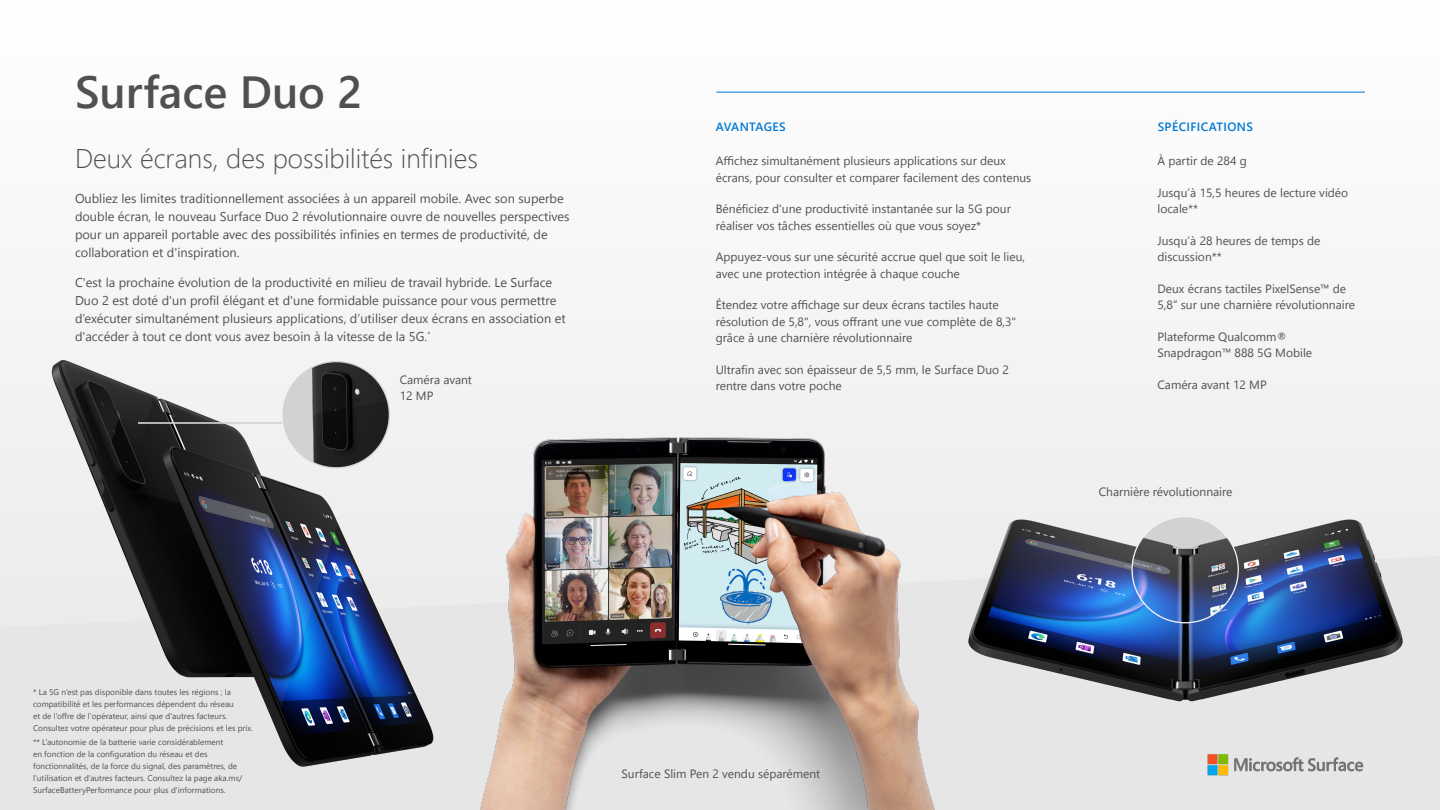
<style>
.page{position:relative;width:1440px;height:810px;background:#f7f7f7}
.page>*{position:absolute;margin:0;border:0;box-sizing:border-box;transform-origin:0 0}
.t1{font:600 45px "Segoe UI";color:#505050}
.t2{font:300 27px "Segoe UI";color:#505050}
.t3{font:12.75px/18px "Segoe UI";color:#505050}
.t4{font:12px/16.5px "Segoe UI";color:#505050}
.t5{font:600 12px "Segoe UI";letter-spacing:.035em;color:#0078d4}
.t6{font:8.25px/12px "Segoe UI";color:#505050}
</style>
<div class="page">
<div style="left:1px;top:556px;width:1439px;height:254px;background:#e6e6e6"></div>
<img style="left:1207px;top:752px;width:157px;height:25px">
<hr style="left:717px;top:92px;width:648px;height:1px;background:#0078d4">
<img style="left:957px;top:519px;width:462px;height:216px">
<img style="left:474px;top:437px;width:483px;height:373px">
<img style="left:1132px;top:517px;width:106px;height:106px;border-radius:53px">
<img style="left:26px;top:360px;width:457px;height:446px">
<img style="left:283px;top:362px;width:106px;height:106px;border-radius:53px">
<hr style="left:138px;top:422px;width:145px;height:2px;background:#d1d3d4">
<h1 class="t1" style="left:75px;top:58px;width:289px">Surface Duo 2</h1>
<h2 class="t2" style="left:75px;top:138px;width:404px">Deux écrans, des possibilités infinies</h2>
<p class="t3" style="left:75px;top:189px;width:496px">Oubliez les limites traditionnellement associées à un appareil mobile. Avec son superbe double écran, le nouveau Surface Duo 2 révolutionnaire ouvre de nouvelles perspectives pour un appareil portable avec des possibilités infinies en termes de productivité, de collaboration et d'inspiration.</p>
<p class="t3" style="left:75px;top:273px;width:492px">C'est la prochaine évolution de la productivité en milieu de travail hybride. Le Surface Duo 2 est doté d'un profil élégant et d'une formidable puissance pour vous permettre d’exécuter simultanément plusieurs applications, d’utiliser deux écrans en association et d'accéder à tout ce dont vous avez besoin à la vitesse de la 5G.<sup>*</sup></p>
<p class="t4" style="left:400px;top:371px;width:74px">Caméra avant<br>12 MP</p>
<p class="t5" style="left:716px;top:117px;width:71px">AVANTAGES</p>
<p class="t4" style="left:716px;top:152px;width:317px">Affichez simultanément plusieurs applications sur deux écrans, pour consulter et comparer facilement des contenus</p>
<p class="t4" style="left:716px;top:200px;width:297px">Bénéficiez d'une productivité instantanée sur la 5G pour réaliser vos tâches essentielles où que vous soyez*</p>
<p class="t4" style="left:716px;top:248px;width:311px">Appuyez-vous sur une sécurité accrue quel que soit le lieu, avec une protection intégrée à chaque couche</p>
<p class="t4" style="left:716px;top:296px;width:302px">Étendez votre affichage sur deux écrans tactiles haute résolution de 5,8", vous offrant une vue complète de 8,3" grâce à une charnière révolutionnaire</p>
<p class="t4" style="left:716px;top:361px;width:295px">Ultrafin avec son épaisseur de 5,5 mm, le Surface Duo 2 rentre dans votre poche</p>
<p class="t5" style="left:1158px;top:117px;width:97px">SPÉCIFICATIONS</p>
<p class="t4" style="left:1157px;top:152px;width:91px">À partir de 284 g</p>
<p class="t4" style="left:1157px;top:184px;width:192px">Jusqu’à 15,5 heures de lecture vidéo locale**</p>
<p class="t4" style="left:1157px;top:232px;width:164px">Jusqu’à 28 heures de temps de discussion**</p>
<p class="t4" style="left:1157px;top:280px;width:199px">Deux écrans tactiles PixelSense™ de<br>5,8” sur une charnière révolutionnaire</p>
<p class="t4" style="left:1157px;top:328px;width:156px">Plateforme Qualcomm®<br>Snapdragon™ 888 5G Mobile</p>
<p class="t4" style="left:1157px;top:376px;width:111px">Caméra avant 12 MP</p>
<p class="t4" style="left:1099px;top:483px;width:135px">Charnière révolutionnaire</p>
<p class="t6" style="left:33px;top:686px;width:222px">* La 5G n’est pas disponible dans toutes les régions ; la compatibilité et les performances dépendent du réseau<br>et de l’offre de l'opérateur, ainsi que d'autres facteurs.<br>Consultez votre opérateur pour plus de précisions et les prix.</p>
<p class="t6" style="left:33px;top:736px;width:211px">** L’autonomie de la batterie varie considérablement<br>en fonction de la configuration du réseau et des fonctionnalités, de la force du signal, des paramètres, de l’utilisation et d’autres facteurs. Consultez la page aka.ms/ SurfaceBatteryPerformance pour plus d'informations.</p>
<p class="t4" style="left:622px;top:765px;width:200px">Surface Slim Pen 2 vendu séparément</p>
</div>
